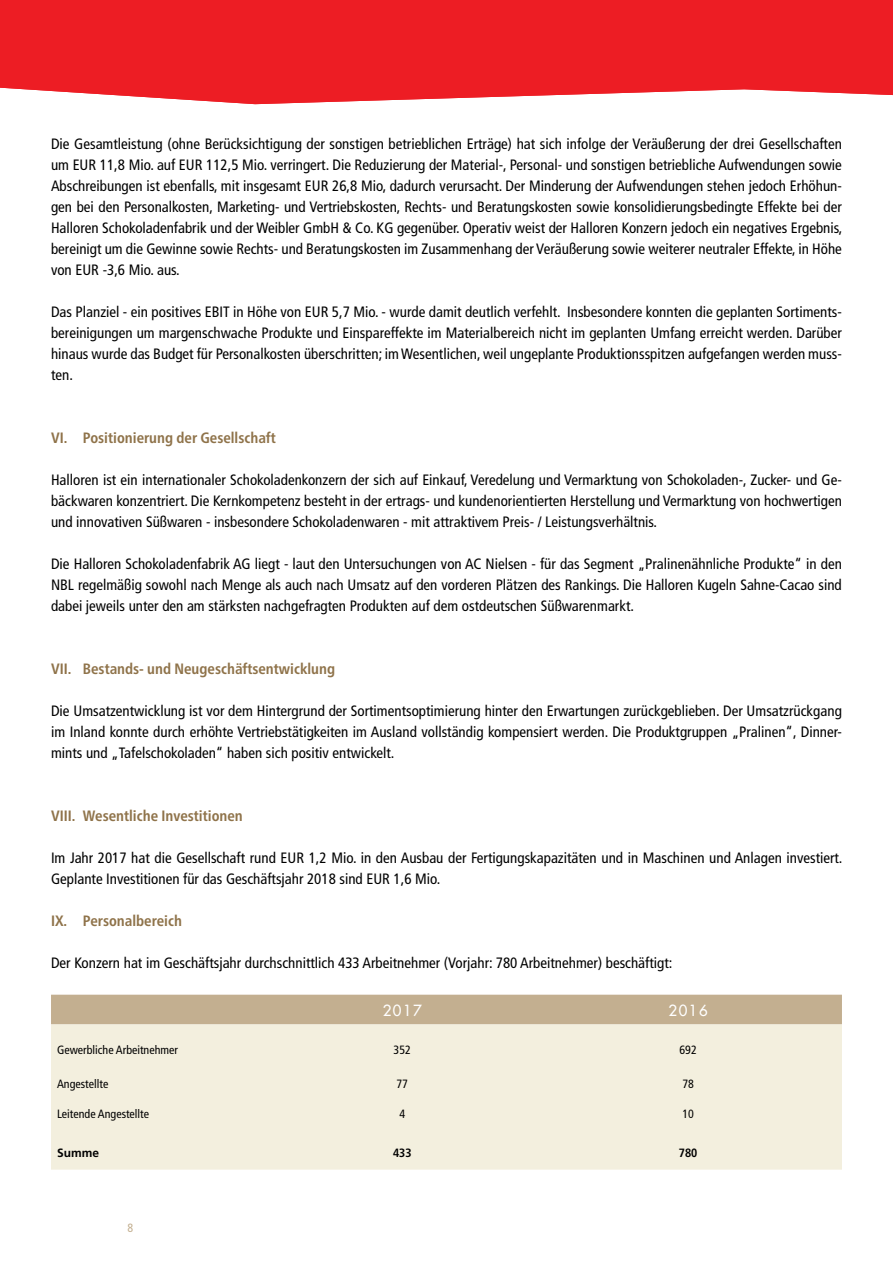
<style>
.page{position:relative;width:893px;height:1263px;background:#fff}
.page>*{position:absolute;margin:0;border:0;box-sizing:border-box;transform-origin:0 0}
.t1{font:condensed 15px/21px "Frutiger LT Std";color:#000;text-align:justify}
.t2{font:700 condensed 15px "Frutiger Neue LT Pro";color:#8f734a}
.t3{font:500 15px "Futura Std";letter-spacing:.1em;color:#fff}
.t4{font:condensed 12px "Frutiger LT Std";color:#000}
.t5{font:700 condensed 12px "Frutiger Neue LT Pro";color:#000}
.t6{font:700 12px "Frutiger LT Std";color:#000}
.t7{font:condensed 12px "Frutiger LT Std";color:#c3af90}
</style>
<div class="page">
<div style="left:51px;top:995px;width:791px;height:29px;background:#c3af90"></div>
<div style="left:51px;top:1024px;width:791px;height:146px;background:#f3efde"></div>
<svg style="left:0;top:0;width:893px;height:104px;background:#ee2e35"></svg>
<p class="t1" style="left:51px;top:133px;width:793px">Die Gesamtleistung (ohne Berücksichtigung der sonstigen betrieblichen Erträge) hat sich infolge der Veräußerung der drei Gesellschaften um EUR 11,8 Mio. auf EUR 112,5 Mio. verringert. Die Reduzierung der Material-, Personal- und sonstigen betriebliche Aufwendungen sowie Abschreibungen ist ebenfalls, mit insgesamt EUR 26,8 Mio, dadurch verursacht. Der Minderung der Aufwendungen stehen jedoch Erhöhun&shy;gen bei den Personalkosten, Marketing- und Vertriebskosten, Rechts- und Beratungskosten sowie konsolidierungsbedingte Effekte bei der Halloren Schokoladenfabrik und der Weibler GmbH &amp; Co. KG gegenüber. Operativ weist der Halloren Konzern jedoch ein negatives Ergebnis, bereinigt um die Gewinne sowie Rechts- und Beratungskosten im Zusammenhang der Veräußerung sowie weiterer neutraler Effekte, in Höhe von EUR -3,6 Mio. aus.</p>
<p class="t1" style="left:51px;top:301px;width:792px">Das Planziel - ein positives EBIT in Höhe von EUR 5,7 Mio. - wurde damit deutlich verfehlt. Insbesondere konnten die geplanten Sortiments&shy;bereinigungen um margenschwache Produkte und Einspareffekte im Materialbereich nicht im geplanten Umfang erreicht werden. Darüber hinaus wurde das Budget für Personalkosten überschritten; im Wesentlichen, weil ungeplante Produktionsspitzen aufgefangen werden muss&shy;ten.</p>
<p class="t2" style="left:51px;top:428px;width:226px">VI. Positionierung der Gesellschaft</p>
<p class="t1" style="left:51px;top:469px;width:792px">Halloren ist ein internationaler Schokoladenkonzern der sich auf Einkauf, Veredelung und Vermarktung von Schokoladen-, Zucker- und Ge&shy;bäckwaren konzentriert. Die Kernkompetenz besteht in der ertrags- und kundenorientierten Herstellung und Vermarktung von hochwertigen und innovativen Süßwaren - insbesondere Schokoladenwaren - mit attraktivem Preis- / Leistungsverhältnis.</p>
<p class="t1" style="left:51px;top:553px;width:792px">Die Halloren Schokoladenfabrik AG liegt - laut den Untersuchungen von AC Nielsen - für das Segment „Pralinenähnliche Produkte“ in den NBL regelmäßig sowohl nach Menge als auch nach Umsatz auf den vorderen Plätzen des Rankings. Die Halloren Kugeln Sahne-Cacao sind dabei jeweils unter den am stärksten nachgefragten Produkten auf dem ostdeutschen Süßwarenmarkt.</p>
<p class="t2" style="left:51px;top:659px;width:286px">VII. Bestands- und Neugeschäftsentwicklung</p>
<p class="t1" style="left:51px;top:700px;width:792px">Die Umsatzentwicklung ist vor dem Hintergrund der Sortimentsoptimierung hinter den Erwartungen zurückgeblieben. Der Umsatzrückgang im Inland konnte durch erhöhte Vertriebstätigkeiten im Ausland vollständig kompensiert werden. Die Produktgruppen „Pralinen“, Dinner&shy;mints und „Tafelschokoladen“ haben sich positiv entwickelt.</p>
<p class="t2" style="left:51px;top:806px;width:193px">VIII. Wesentliche Investitionen</p>
<p class="t1" style="left:51px;top:847px;width:793px">Im Jahr 2017 hat die Gesellschaft rund EUR 1,2 Mio. in den Ausbau der Fertigungskapazitäten und in Maschinen und Anlagen investiert.<br>Geplante Investitionen für das Geschäftsjahr 2018 sind EUR 1,6 Mio.</p>
<p class="t2" style="left:51px;top:911px;width:132px">IX. Personalbereich</p>
<p class="t1" style="left:51px;top:952px;width:623px">Der Konzern hat im Geschäftsjahr durchschnittlich 433 Arbeitnehmer (Vorjahr: 780 Arbeitnehmer) beschäftigt:</p>
<p class="t3" style="left:383px;top:1001px;width:41px">2017</p>
<p class="t3" style="left:669px;top:1001px;width:41px">2016</p>
<p class="t4" style="left:57px;top:1043px;width:123px">Gewerbliche Arbeitnehmer</p>
<p class="t4" style="left:394px;top:1043px;width:19px">352</p>
<p class="t4" style="left:679px;top:1043px;width:19px">692</p>
<p class="t4" style="left:57px;top:1077px;width:53px">Angestellte</p>
<p class="t4" style="left:397px;top:1077px;width:13px">77</p>
<p class="t4" style="left:682px;top:1077px;width:13px">78</p>
<p class="t4" style="left:57px;top:1107px;width:94px">Leitende Angestellte</p>
<p class="t4" style="left:399px;top:1107px;width:7px">4</p>
<p class="t4" style="left:682px;top:1107px;width:13px">10</p>
<p class="t6" style="left:57px;top:1145px;width:44px">Summe</p>
<p class="t5" style="left:393px;top:1145px;width:20px">433</p>
<p class="t5" style="left:679px;top:1145px;width:20px">780</p>
<p class="t7" style="left:128px;top:1220px;width:7px">8</p>
</div>
